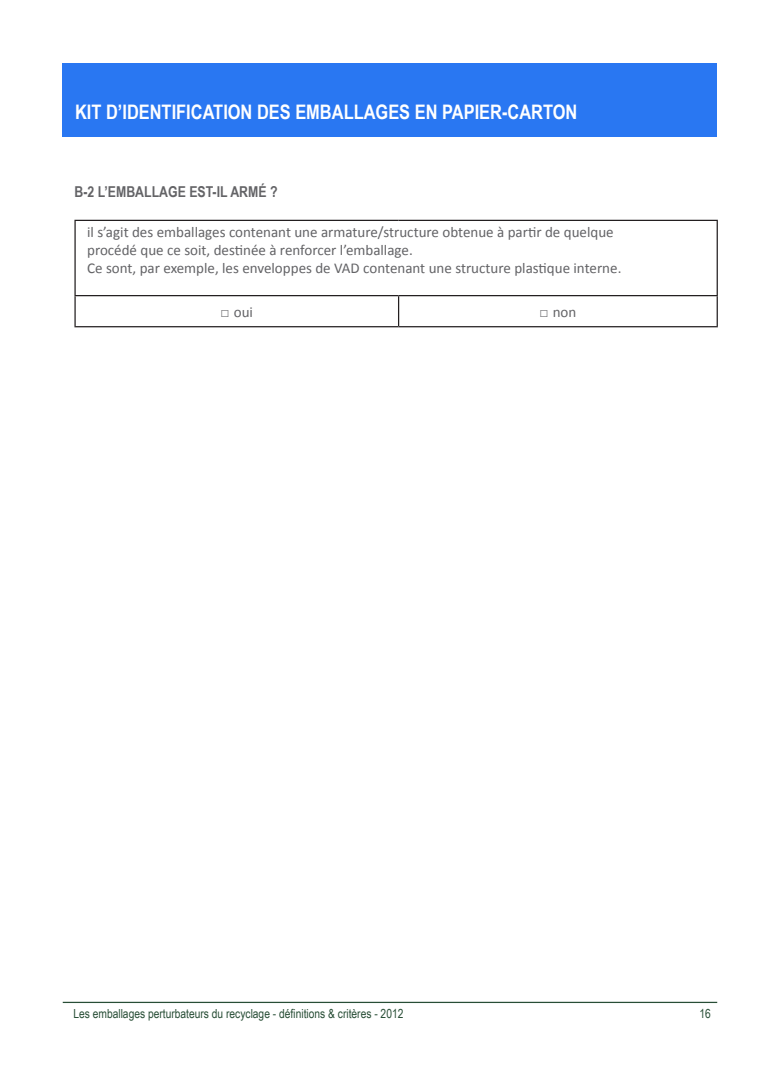
<style>
.page{position:relative;width:780px;height:1088px;background:#fff}
.page>*{position:absolute;margin:0;border:0;box-sizing:border-box;transform-origin:0 0}
.t1{font:700 20px "Arial Narrow";color:#fff}
.t2{font:15px "Calibri";color:#636366}
.t3{font:700 15px "Arial Narrow";color:#636366}
.t4{font:12.5px "Arial Narrow";color:#284e36}
.s1{font-family:"Arial"}
</style>
<div class="page">
<hr style="left:63px;top:1002px;width:654px;height:1px;background:#284e36">
<div style="left:63px;top:63px;width:654px;height:74px;background:#2977f2"></div>
<hr style="left:74px;top:220px;width:324px;height:1px;background:#231f20">
<hr style="left:74px;top:221px;width:2px;height:74px;background:#231f20">
<hr style="left:398px;top:220px;width:319px;height:1px;background:#231f20">
<hr style="left:716px;top:221px;width:1px;height:74px;background:#231f20">
<hr style="left:74px;top:295px;width:324px;height:1px;background:#231f20">
<hr style="left:74px;top:296px;width:2px;height:30px;background:#231f20">
<hr style="left:398px;top:295px;width:319px;height:1px;background:#231f20">
<hr style="left:398px;top:296px;width:1px;height:30px;background:#231f20">
<hr style="left:716px;top:296px;width:1px;height:30px;background:#231f20">
<hr style="left:74px;top:326px;width:324px;height:1px;background:#231f20">
<hr style="left:398px;top:326px;width:319px;height:1px;background:#231f20">
<p class="t1" style="left:75px;top:96px;width:504px">KIT D’IDENTIFICATION DES EMBALLAGES EN PAPIER-CARTON</p>
<p class="t3" style="left:74px;top:180px;width:204px">B-2 L’EMBALLAGE EST-IL ARMÉ ?</p>
<p class="t2" style="left:87px;top:222px;width:528px">il s’agit des emballages contenant une armature/structure obtenue à partir de quelque</p>
<p class="t2" style="left:87px;top:240px;width:327px">procédé que ce soit, destinée à renforcer l’emballage.</p>
<p class="t2" style="left:87px;top:258px;width:535px">Ce sont, par exemple, les enveloppes de VAD contenant une structure plastique interne.</p>
<p class="t2" style="left:220px;top:302px;width:34px"><span class="s1">□</span> oui</p>
<p class="t2" style="left:539px;top:302px;width:38px"><span class="s1">□</span> non</p>
<p class="t4" style="left:73px;top:1004px;width:331px">Les emballages perturbateurs du recyclage - définitions &amp; critères - 2012</p>
<p class="t4" style="left:699px;top:1004px;width:13px">16</p>
</div>
